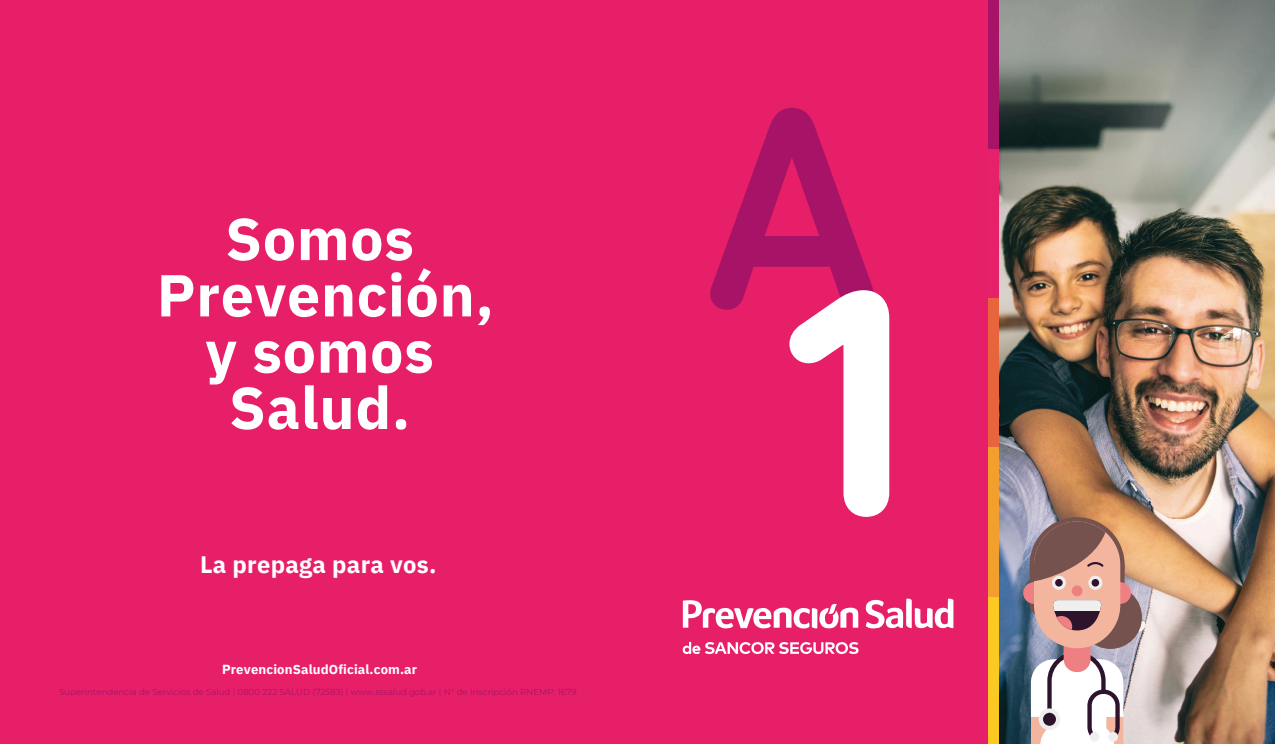
<style>
.page{position:relative;width:1275px;height:744px;background:#fff}
.page>*{position:absolute;margin:0;border:0;box-sizing:border-box;transform-origin:0 0}
.t1{font:700 59px/56.2px "IBM Plex Sans";letter-spacing:.01em;color:#fff;text-align:center}
.t2{font:700 23.75px "IBM Plex Sans";letter-spacing:.01em;color:#fff}
.t3{font:700 13.12px "IBM Plex Sans";letter-spacing:.01em;color:#fff}
.t4{font:8.62px "Montserrat";color:#a71367}
</style>
<div class="page">
<div style="left:0;top:0;width:994px;height:743px;background:#e71f69"></div>
<img style="left:998px;top:0;width:277px;height:743px">
<svg style="left:683px;top:642px;width:176px;height:12px"></svg>
<svg style="left:710px;top:108px;width:179px;height:409px"></svg>
<svg style="left:683px;top:600px;width:175px;height:28px"></svg>
<svg style="left:866px;top:598px;width:87px;height:30px"></svg>
<div style="left:988px;top:596px;width:10px;height:147px;background:#fac922"></div>
<div style="left:988px;top:447px;width:10px;height:149px;background:#f39f2e"></div>
<div style="left:988px;top:297px;width:10px;height:150px;background:#e8643c"></div>
<div style="left:988px;top:148px;width:10px;height:149px;background:#e6216a"></div>
<div style="left:988px;top:0;width:10px;height:148px;background:#a71367"></div>
<svg style="left:1021px;top:648px;width:113px;height:95px"></svg>
<div style="left:1039px;top:708px;width:21px;height:22px;background:#efefee;border-radius:50%"></div>
<div style="left:1043px;top:712px;width:13px;height:13px;background:#2d132c;border-radius:50%"></div>
<div style="left:1108px;top:731px;width:10px;height:10px;background:#efefee;border-radius:50%"></div>
<div style="left:1090px;top:731px;width:10px;height:10px;background:#efefee;border-radius:50%"></div>
<div style="left:1064px;top:624px;width:27px;height:48px;background:#ee8083;border-radius:13px"></div>
<div style="left:1079px;top:585px;width:63px;height:63px;background:#75524e;border-radius:50%"></div>
<div style="left:1110px;top:582px;width:21px;height:21px;background:#ee8083;border-radius:50%"></div>
<div style="left:1023px;top:582px;width:22px;height:21px;background:#ee8083;border-radius:50%"></div>
<div style="left:1034px;top:521px;width:86px;height:127px;background:#f4b59f;border-radius:43px"></div>
<svg style="left:1030px;top:521px;width:95px;height:109px"></svg>
<h3 class="t1" style="left:157px;top:210px;width:338px">Somos<br>Prevención, y somos<br>Salud.</h3>
<h2 class="t2" style="left:200px;top:548px;width:238px">La prepaga para vos.</h2>
<p class="t3" style="left:222px;top:660px;width:197px">PrevencionSaludOficial.com.ar</p>
<p class="t4" style="left:59px;top:686px;width:519px">Superintendencia de Servicios de Salud | 0800 222 SALUD (72583) | www.sssalud.gob.ar | N° de Inscripción RNEMP: 1679</p>
</div>
